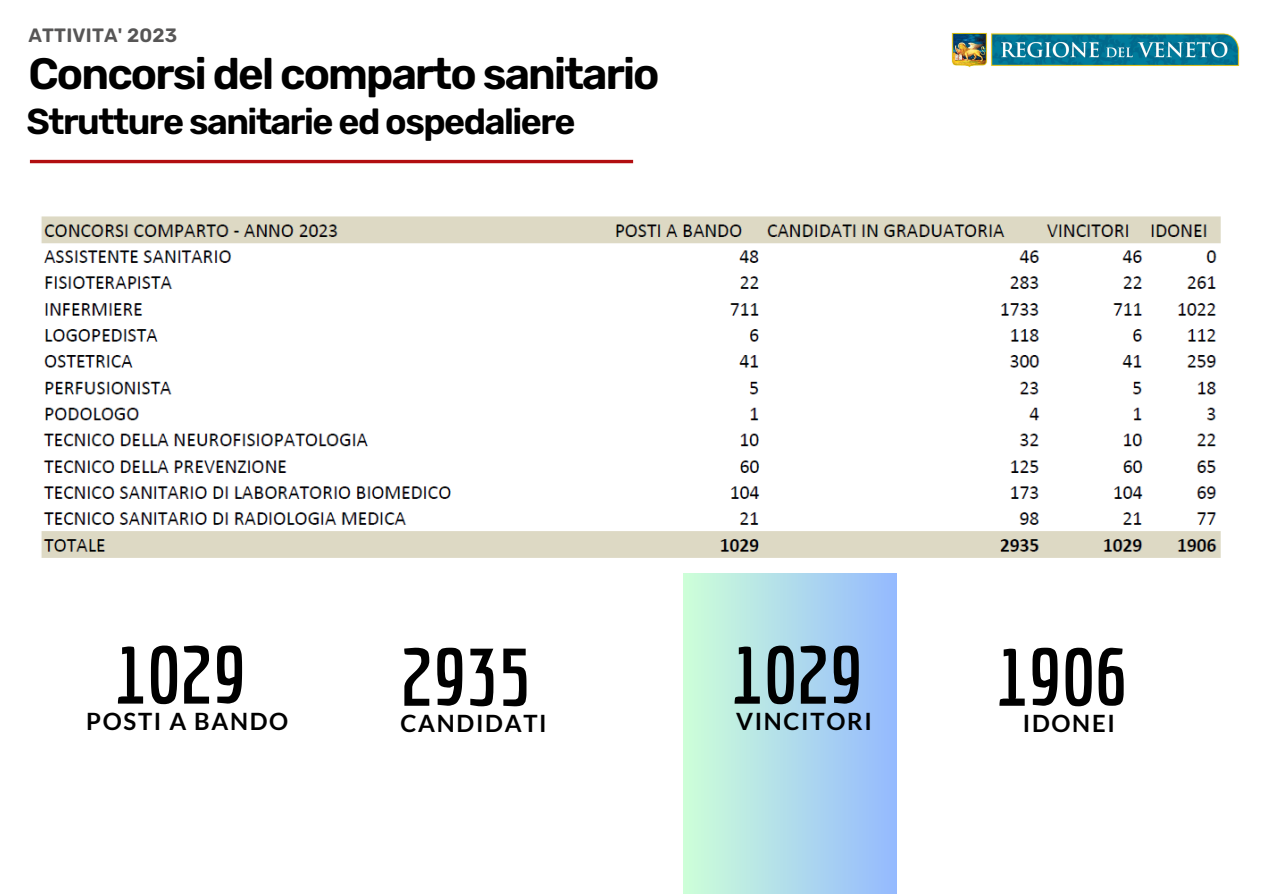
<style>
.page{position:relative;width:1263px;height:894px;background:#fff}
.page>*{position:absolute;margin:0;border:0;box-sizing:border-box;transform-origin:0 0}
.t1{font:700 80.55px "Economica";color:#000}
.t2{font:600 43.8px "Rubik";letter-spacing:-.04em;color:#000}
.t3{font:600 36px "Rubik";letter-spacing:-.04em;color:#000}
.t4{font:700 23.85px "Lato";letter-spacing:.07em;color:#000}
.t5{font:600 19.35px "Rubik";letter-spacing:.01em;color:#575656}
</style>
<div class="page">
<hr style="left:30px;top:160px;width:603px;height:3px;background:#b20e10">
<img style="left:951px;top:32px;width:289px;height:35px">
<img style="left:41px;top:216px;width:1180px;height:342px">
<div style="left:683px;top:573px;width:213px;height:320px;background:linear-gradient(to right,#cdffd8,#95bafe)"></div>
<p class="t5" style="left:28px;top:24px;width:150px">ATTIVITA' 2023</p>
<p class="t2" style="left:28px;top:47px;width:633px">Concorsi del comparto sanitario</p>
<p class="t3" style="left:27px;top:100px;width:550px">Strutture sanitarie ed ospedaliere</p>
<p class="t1" style="left:113px;top:627px;width:134px">1029</p>
<p class="t4" style="left:86px;top:706px;width:204px">POSTI A BANDO</p>
<p class="t1" style="left:399px;top:629px;width:134px">2935</p>
<p class="t4" style="left:401px;top:708px;width:148px">CANDIDATI</p>
<p class="t1" style="left:730px;top:627px;width:134px">1029</p>
<p class="t4" style="left:736px;top:706px;width:137px">VINCITORI</p>
<p class="t1" style="left:995px;top:629px;width:134px">1906</p>
<p class="t4" style="left:1023px;top:708px;width:93px">IDONEI</p>
</div>
